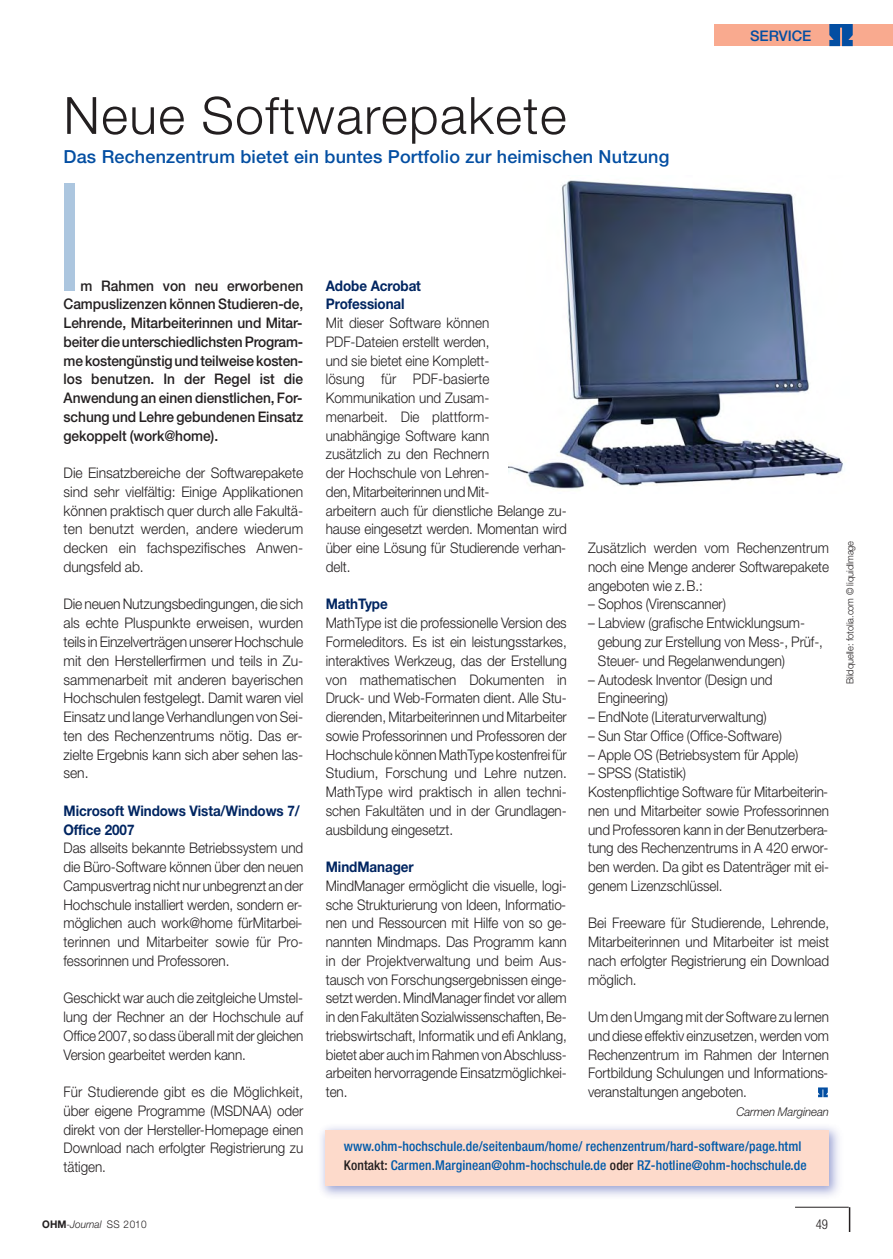
<style>
.page{position:relative;width:893px;height:1259px;background:#fff}
.page>*{position:absolute;margin:0;border:0;box-sizing:border-box;transform-origin:0 0}
.t1{font:300 150px "Helvetica Neue";color:#acc6df}
.t2{font:300 51.45px "Helvetica Neue";letter-spacing:.025em;color:#231f20}
.t3{font:500 18px "Helvetica Neue";letter-spacing:.01em;color:#034ea2}
.t4{font:300 14.7px/18.8px "Helvetica Neue";letter-spacing:-.005em;color:#231f20;text-align:justify;scale:.92 1}
.t5{font:300 14.7px/18.8px "Helvetica Neue";letter-spacing:-.005em;color:#231f20;text-align:justify;scale:.95 1}
.t6{font:500 14.7px/18.8px "Helvetica Neue";letter-spacing:-.005em;color:#231f20;text-align:justify;scale:.94 1}
.t7{font:700 14.7px/18.8px "Helvetica Neue";letter-spacing:-.005em;color:#002561;scale:.92 1}
.t8{font:500 14.7px "Helvetica Neue";color:#034ea2}
.t9{font:500 condensed 13.5px/19.5px "Helvetica Neue";letter-spacing:.01em;color:#005aaa}
.t10{font:300 condensed 13.5px "Helvetica Neue";color:#231f20;scale:.95 1}
.t11{font:italic 300 12px "Helvetica Neue";letter-spacing:-.005em;color:#231f20;scale:.95 1}
.t12{font:300 10.5px "Helvetica Neue";letter-spacing:.055em;color:#231f20;scale:.95 1}
.t13{font:300 9.75px "Helvetica Neue";letter-spacing:-.005em;color:#231f20;scale:.95 1}
.s1{color:#231f20}
.s2{font-weight:700}
.s3{font-style:italic}
</style>
<div class="page">
<img style="left:321px;top:1127px;width:518px;height:69px">
<div style="left:326px;top:1130px;width:503px;height:56px;background:#fddacb"></div>
<svg style="left:849px;top:1207px;width:1px;height:25px"></svg>
<hr style="left:795px;top:1207px;width:54px;height:1px;background:#231f20">
<div style="left:714px;top:25px;width:178px;height:21px;background:#f9aa8f"></div>
<svg style="left:829px;top:25px;width:24px;height:21px"></svg>
<img style="left:508px;top:180px;width:335px;height:309px">
<svg style="left:818px;top:1087px;width:9px;height:10px"></svg>
<p class="t8" style="left:750px;top:31px;width:63px">SERVICE</p>
<h2 class="t2" style="left:64px;top:97px;width:504px">Neue Softwarepakete</h2>
<p class="t3" style="left:64px;top:150px;width:607px">Das Rechenzentrum bietet ein buntes Portfolio zur heimischen Nutzung</p>
<h1 class="t1" style="left:52px;top:184px;width:35px">I</h1>
<p class="t6" style="left:64px;top:277px;width:256px;text-indent:17px">m Rahmen von neu erworbenen Campuslizenzen können Studieren-de, Lehrende, Mitarbeiterinnen und Mitar&shy;beiter die unterschiedlichsten Program&shy;me kostengünstig und teilweise kosten&shy;los benutzen. In der Regel ist die Anwendung an einen dienstlichen, For&shy;schung und Lehre gebundenen Einsatz gekoppelt (work@home).</p>
<p class="t5" style="left:64px;top:465px;width:254px">Die Einsatzbereiche der Softwarepakete sind sehr vielfältig: Einige Applikationen können praktisch quer durch alle Fakultä&shy;ten benutzt werden, andere wiederum decken ein fachspezifisches Anwen&shy;dungsfeld ab.</p>
<p class="t5" style="left:64px;top:596px;width:254px">Die neuen Nutzungsbedingungen, die sich als echte Pluspunkte erweisen, wurden teils in Einzelverträgen unserer Hochschule mit den Herstellerfirmen und teils in Zu&shy;sammenarbeit mit anderen bayerischen Hochschulen festgelegt. Damit waren viel Einsatz und lange Verhandlungen von Sei&shy;ten des Rechenzentrums nötig. Das er&shy;zielte Ergebnis kann sich aber sehen las&shy;sen.</p>
<p class="t7" style="left:64px;top:802px;width:258px">Microsoft Windows Vista/Windows 7/<br>Office 2007</p>
<p class="t4" style="left:64px;top:840px;width:262px">Das allseits bekannte Betriebssystem und die Büro-Software können über den neuen Campusvertrag nicht nur unbegrenzt an der Hochschule installiert werden, sondern er&shy;möglichen auch work@home fürMitarbei&shy;terinnen und Mitarbeiter sowie für Pro - fessorinnen und Professoren.</p>
<p class="t4" style="left:64px;top:990px;width:262px">Geschickt war auch die zeitgleiche Umstel&shy;lung der Rechner an der Hochschule auf Office 2007, so dass überall mit der gleichen Version gearbeitet werden kann.</p>
<p class="t4" style="left:64px;top:1084px;width:262px">Für Studierende gibt es die Möglichkeit, über eigene Programme (MSDNAA) oder direkt von der Hersteller-Homepage einen Download nach erfolgter Registrierung zu tätigen.</p>
<p class="t7" style="left:326px;top:277px;width:105px">Adobe Acrobat<br>Professional</p>
<p class="t4" style="left:326px;top:315px;width:263px;text-align:left">Mit dieser Software können<br>PDF-Dateien erstellt werden,<br>und sie bietet eine Komplett-<br>lösung für PDF-basierte<br>Kommunikation und Zusam-<br>menarbeit. Die plattform - unabhängige Software kann<br>zusätzlich zu den Rechnern<br>der Hochschule von Lehren-<br>den, Mitarbeiterinnen und Mit -<br>arbeitern auch für dienstliche Belange zu&shy;hause eingesetzt werden. Momentan wird über eine Lösung für Studierende verhan&shy;delt.</p>
<p class="t7" style="left:326px;top:596px;width:69px">MathType</p>
<p class="t4" style="left:326px;top:615px;width:263px">MathType ist die professionelle Version des Formeleditors. Es ist ein leistungsstarkes, interaktives Werkzeug, das der Erstellung von mathematischen Dokumenten in Druck- und Web-Formaten dient. Alle Stu&shy;dierenden, Mitarbeiterinnen und Mitarbeiter sowie Professorinnen und Professoren der Hochschule können MathType kostenfrei für Studium, Forschung und Lehre nutzen.<br>MathType wird praktisch in allen techni&shy;schen Fakultäten und in der Grundlagen&shy;ausbildung eingesetzt.</p>
<p class="t7" style="left:326px;top:859px;width:97px">MindManager</p>
<p class="t4" style="left:326px;top:877px;width:263px">MindManager ermöglicht die visuelle, logi&shy;sche Strukturierung von Ideen, Informatio&shy;nen und Ressourcen mit Hilfe von so ge&shy;nannten Mindmaps. Das Programm kann in der Projektverwaltung und beim Aus&shy;tausch von Forschungsergebnissen einge&shy;setzt werden. MindManager findet vor allem in den Fakultäten Sozialwissenschaften, Be&shy;triebswirtschaft, Informatik und efi Anklang, bietet aber auch im Rahmen von Abschluss&shy;arbeiten hervorragende Einsatzmöglichkei&shy;ten.</p>
<p class="t4" style="left:588px;top:540px;width:263px">Zusätzlich werden vom Rechenzentrum noch eine Menge anderer Softwarepakete angeboten wie z.B.:</p>
<p class="t4" style="left:588px;top:596px;width:151px">– Sophos (Virenscanner)</p>
<p class="t4" style="left:598px;top:615px;width:246px;text-align:left;text-indent:-10px">– Labview (grafische Entwicklungsum&shy;gebung zur Erstellung von Mess-, Prüf-,<br>Steuer- und Regelanwendungen)</p>
<p class="t4" style="left:598px;top:671px;width:191px;text-indent:-10px">– Autodesk Inventor (Design und<br>Engineering)</p>
<p class="t4" style="left:588px;top:709px;width:196px">– EndNote (Literaturverwaltung)</p>
<p class="t4" style="left:588px;top:727px;width:212px">– Sun Star Office (Office-Software)</p>
<p class="t4" style="left:588px;top:746px;width:230px">– Apple OS (Betriebsystem für Apple)</p>
<p class="t4" style="left:588px;top:765px;width:108px">– SPSS (Statistik)</p>
<p class="t4" style="left:588px;top:784px;width:263px">Kostenpflichtige Software für Mitarbeiterin&shy;nen und Mitarbeiter sowie Professorinnen und Professoren kann in der Benutzerbera&shy;tung des Rechenzentrums in A 420 erwor&shy;ben werden. Da gibt es Datenträger mit ei&shy;genem Lizenzschlüssel.</p>
<p class="t4" style="left:588px;top:915px;width:263px">Bei Freeware für Studierende, Lehrende, Mitarbeiterinnen und Mitarbeiter ist meist nach erfolgter Registrierung ein Download möglich.</p>
<p class="t4" style="left:588px;top:1009px;width:263px">Um den Umgang mit der Software zu lernen und diese effektiv einzusetzen, werden vom Rechenzentrum im Rahmen der Internen Fortbildung Schulungen und Informations&shy;veranstaltungen angeboten.</p>
<p class="t11" style="left:736px;top:1107px;width:99px">Carmen Marginean</p>
<p class="t9" style="left:344px;top:1137px;width:464px">www.ohm-hochschule.de/seitenbaum/home/ rechenzentrum/hard-software/page.html<br><span class="s1">Kontakt:</span> Carmen.Marginean@ohm-hochschule.de <span class="s1">oder</span> RZ-hotline@ohm-hochschule.de</p>
<p class="t13" style="left:846px;top:684px;width:152px;rotate:-90deg">Bildquelle: fotolia.com © liquidImage</p>
<p class="t12" style="left:42px;top:1220px;width:111px"><span class="s2">OHM</span>-<span class="s3">Journal</span> SS 2010</p>
<p class="t10" style="left:816px;top:1219px;width:14px">49</p>
</div>
